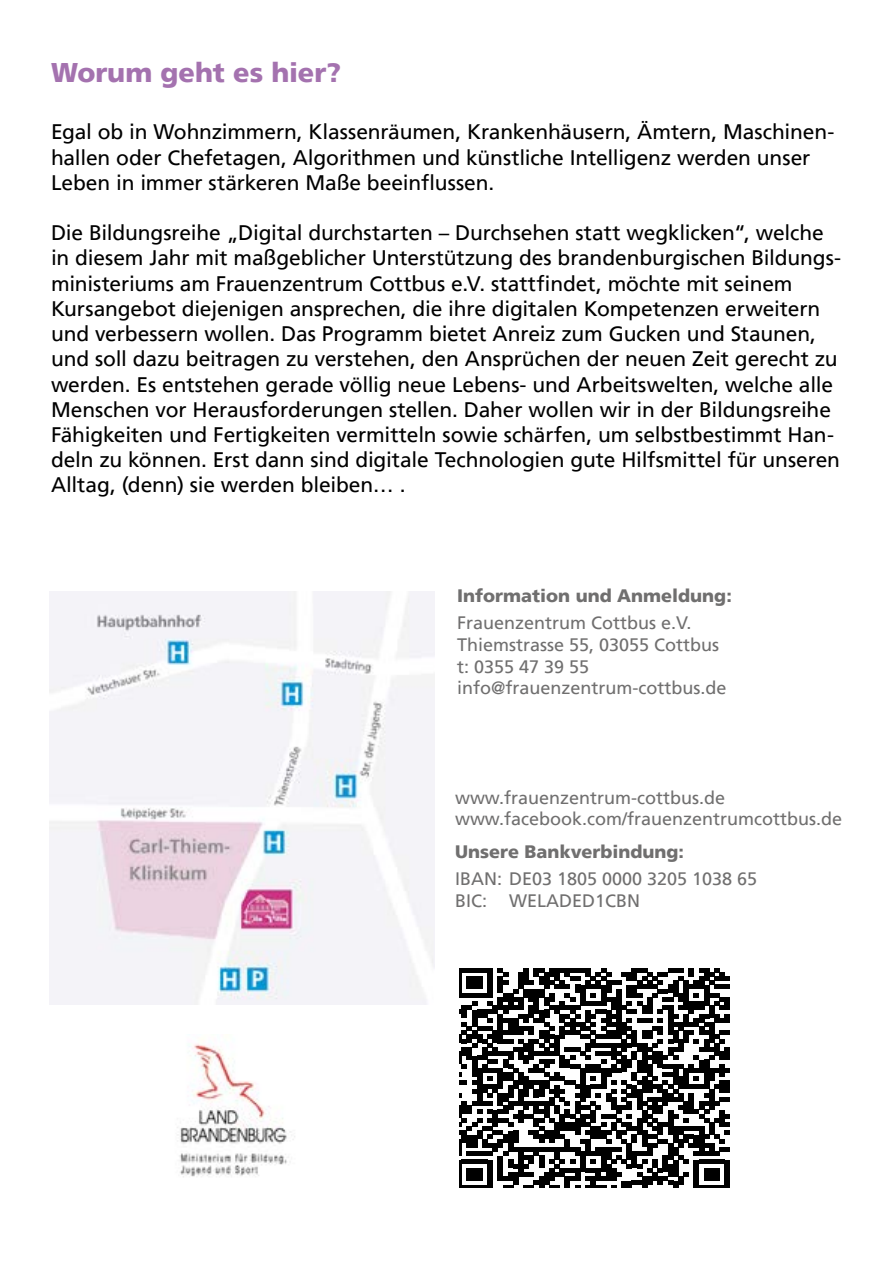
<style>
.page{position:relative;width:893px;height:1263px;background:#fff}
.page>*{position:absolute;margin:0;border:0;box-sizing:border-box;transform-origin:0 0}
.t1{font:900 27px "Frutiger LT";color:#a472af}
.t2{font:21px/25.2px "Frutiger LT";letter-spacing:-.005em;color:#000}
.t3{font:18px/21.6px "Frutiger LT";color:#706f6f}
.t4{font:900 18px "Frutiger LT";color:#706f6f}
</style>
<div class="page">
<img style="left:177px;top:1044px;width:118px;height:133px">
<img style="left:50px;top:592px;width:385px;height:413px">
<svg style="left:459px;top:968px;width:271px;height:219px"></svg>
<p class="t1" style="left:51px;top:56px;width:292px">Worum geht es hier?</p>
<p class="t2" style="left:51px;top:120px;width:785px">Egal ob in Wohnzimmern, Klassenräumen, Krankenhäusern, Ämtern, Maschinen&shy;hallen oder Chefetagen, Algorithmen und künstliche Intelligenz werden unser<br>Leben in immer stärkeren Maße beeinflussen.</p>
<p class="t2" style="left:51px;top:220px;width:791px">Die Bildungsreihe „Digital durchstarten – Durchsehen statt wegklicken“, welche in diesem Jahr mit maßgeblicher Unterstützung des brandenburgischen Bildungs&shy;ministeriums am Frauenzentrum Cottbus e.V. stattfindet, möchte mit seinem Kursangebot diejenigen ansprechen, die ihre digitalen Kompetenzen erweitern und verbessern wollen. Das Programm bietet Anreiz zum Gucken und Staunen, und soll dazu beitragen zu verstehen, den Ansprüchen der neuen Zeit gerecht zu werden. Es entstehen gerade völlig neue Lebens- und Arbeitswelten, welche alle Menschen vor Herausforderungen stellen. Daher wollen wir in der Bildungsreihe Fähigkeiten und Fertigkeiten vermitteln sowie schärfen, um selbstbestimmt Han&shy;deln zu können. Erst dann sind digitale Technologien gute Hilfsmittel für unseren Alltag, (denn) sie werden bleiben… .</p>
<p class="t4" style="left:457px;top:585px;width:276px">Information und Anmeldung:</p>
<p class="t3" style="left:457px;top:612px;width:271px">Frauenzentrum Cottbus e.V.<br>Thiemstrasse 55, 03055 Cottbus t: 0355 47 39 55 info@frauenzentrum-cottbus.de</p>
<p class="t3" style="left:455px;top:787px;width:389px">www.frauenzentrum-cottbus.de www.facebook.com/frauenzentrumcottbus.de</p>
<p class="t4" style="left:455px;top:841px;width:231px">Unsere Bankverbindung:</p>
<p class="t3" style="left:455px;top:868px;width:304px">IBAN: DE03 1805 0000 3205 1038 65<br>BIC: WELADED1CBN</p>
</div>
